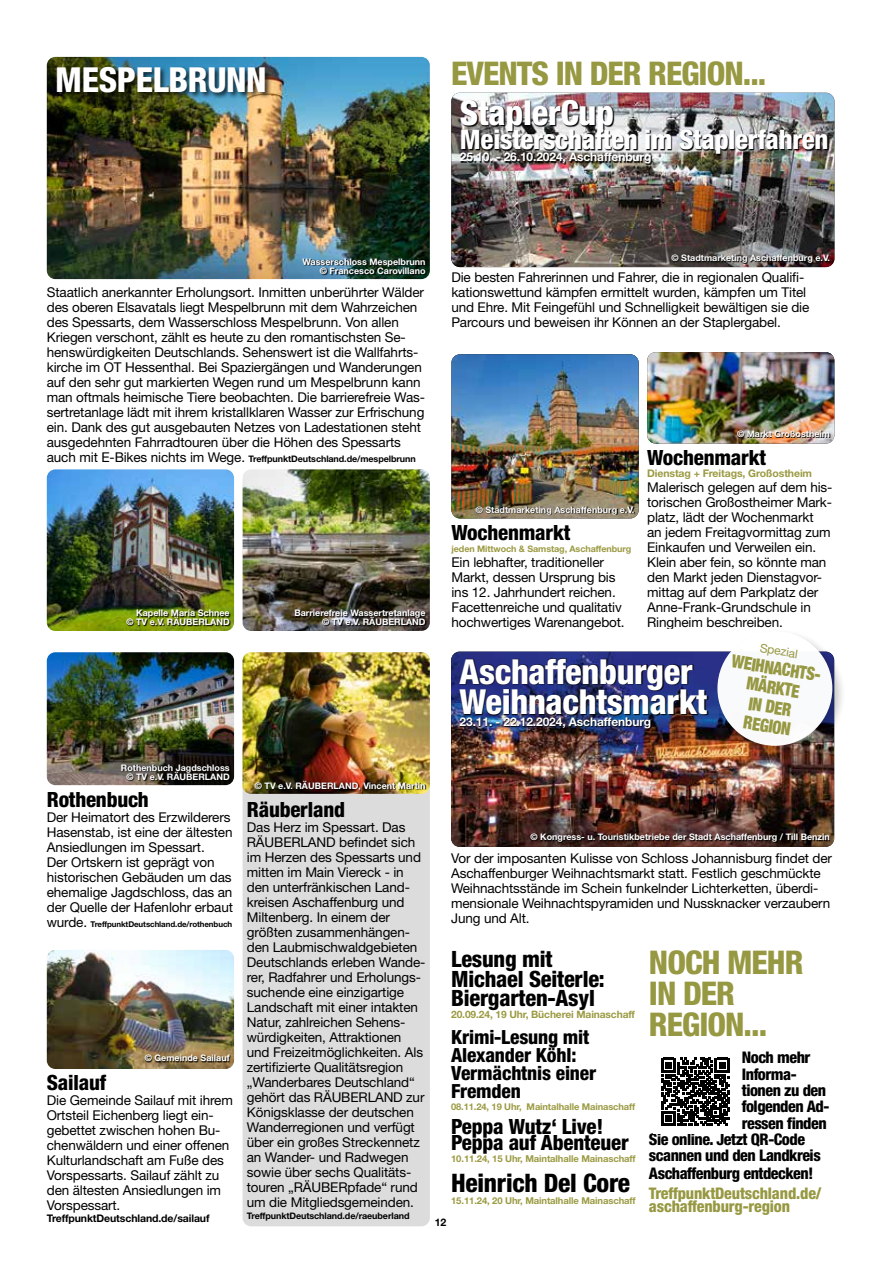
<style>
.page{position:relative;width:881px;height:1263px;background:#fff}
.page>*{position:absolute;margin:0;border:0;box-sizing:border-box;transform-origin:0 0}
.t1{font:800 condensed 34.5px/30px "Helvetica Neue LT";letter-spacing:-.01em;color:#fff}
.t2{font:800 condensed 32.7px/31.2px "Helvetica Neue LT";letter-spacing:-.03em;color:#979842}
.t3{font:800 condensed 27px "Helvetica Neue LT";letter-spacing:-.01em;color:#fff}
.t4{font:800 condensed 25.5px "Helvetica Neue LT";letter-spacing:-.01em;color:#000}
.t5{font:800 condensed 22.5px/19.5px "Helvetica Neue LT";letter-spacing:-.01em;color:#000}
.t6{font:800 condensed 21px/16.5px "Helvetica Neue LT";letter-spacing:-.01em;color:#000}
.t7{font:800 condensed 19.5px/18px "Helvetica Neue LT";letter-spacing:-.01em;color:#000}
.t8{font:900 condensed 18px/19.5px "Helvetica Neue";color:#979842;text-align:center;scale:.9 1}
.t9{font:800 condensed 16.05px "Helvetica Neue LT";letter-spacing:-.03em;color:#000}
.t10{font:800 condensed 16.05px/13.4px "Helvetica Neue LT";letter-spacing:-.01em;color:#979842}
.t11{font:13.5px/15px "Helvetica Neue LT";letter-spacing:-.01em;color:#000}
.t12{font:700 12px "Helvetica Neue LT";letter-spacing:-.01em;color:#fff}
.t13{font:12px "Helvetica Neue LT";color:#979842}
.t14{font:700 10.5px "Helvetica Neue LT";letter-spacing:-.01em;color:#000}
.t15{font:700 10.5px "Helvetica Neue LT";letter-spacing:-.01em;color:#9b9a42}
.t16{font:700 10.2px "Helvetica Neue LT";letter-spacing:-.01em;color:#9b9a42}
.t17{font:700 9.45px "Helvetica Neue LT";letter-spacing:-.01em;color:#9b9a42}
.t18{font:700 9.3px "Helvetica Neue LT";letter-spacing:-.01em;color:#9b9a42}
.t19{font:700 9px/9px "Helvetica Neue LT";color:#fff;text-align:right}
.t20{font:700 9px "Helvetica Neue LT";letter-spacing:-.01em;color:#000}
.t21{font:700 9px "Helvetica Neue LT";letter-spacing:-.01em;color:#9b9a42}
.t22{font:700 7.95px "Helvetica Neue LT";letter-spacing:-.01em;color:#000}
.s1{font-weight:400;font-size:13.5px}
</style>
<div class="page">
<img style="left:47px;top:57px;width:382px;height:222px">
<img style="left:47px;top:469px;width:187px;height:162px">
<img style="left:242px;top:469px;width:187px;height:162px">
<svg style="left:127px;top:610px;width:104px;height:16px"></svg>
<div style="left:55px;top:66px;width:217px;height:34px;background:#000;opacity:.75"></div>
<svg style="left:295px;top:610px;width:131px;height:16px"></svg>
<svg style="left:302px;top:259px;width:124px;height:16px"></svg>
<img style="left:451px;top:93px;width:383px;height:174px">
<svg style="left:671px;top:254px;width:159px;height:10px"></svg>
<img style="left:460px;top:99px;width:368px;height:66px">
<img style="left:451px;top:354px;width:187px;height:164px">
<svg style="left:475px;top:506px;width:159px;height:9px"></svg>
<img style="left:647px;top:352px;width:187px;height:92px">
<svg style="left:736px;top:430px;width:94px;height:8px"></svg>
<img style="left:47px;top:652px;width:187px;height:133px">
<svg style="left:122px;top:765px;width:109px;height:16px"></svg>
<img style="left:47px;top:950px;width:187px;height:119px">
<svg style="left:145px;top:1055px;width:86px;height:8px"></svg>
<div style="left:242px;top:652px;width:187px;height:574px;background:#dcdcdc;border-radius:9px"></div>
<img style="left:242px;top:652px;width:187px;height:142px">
<img style="left:255px;top:780px;width:171px;height:12px">
<img style="left:451px;top:652px;width:382px;height:195px">
<svg style="left:530px;top:833px;width:299px;height:9px"></svg>
<img style="left:459px;top:658px;width:249px;height:71px">
<div style="left:714px;top:628px;width:133px;height:133px;background:#000;opacity:.25"></div>
<div style="left:717px;top:631px;width:115px;height:115px;background:#fff;border-radius:50%"></div>
<svg style="left:661px;top:1058px;width:68px;height:68px"></svg>
<h1 class="t1" style="left:55px;top:64px;width:213px">MESPELBRUNN</h1>
<h2 class="t2" style="left:451px;top:58px;width:317px">EVENTS IN DER REGION...</h2>
<h1 class="t1" style="left:459px;top:97px;width:156px">StaplerCup</h1>
<h3 class="t3" style="left:459px;top:123px;width:370px">Meisterschaften im Staplerfahren</h3>
<p class="t12" style="left:459px;top:149px;width:193px">25.10. - 26.10.2024, Aschaffenburg</p>
<p class="t19" style="left:302px;top:257px;width:125px">Wasserschloss Mespelbrunn © Francesco Carovillano</p>
<p class="t11" style="left:47px;top:285px;width:379px">Staatlich anerkannter Erholungsort. Inmitten unberührter Wälder des oberen Elsavatals liegt Mespelbrunn mit dem Wahrzeichen des Spessarts, dem Wasserschloss Mespelbrunn. Von allen Kriegen verschont, zählt es heute zu den romantischsten Se&shy;henswürdigkeiten Deutschlands. Sehenswert ist die Wallfahrts&shy;kirche im OT Hessenthal. Bei Spaziergängen und Wanderungen auf den sehr gut markierten Wegen rund um Mespelbrunn kann man oftmals heimische Tiere beobachten. Die barrierefreie Was&shy;sertretanlage lädt mit ihrem kristallklaren Wasser zur Erfrischung ein. Dank des gut ausgebauten Netzes von Ladestationen steht ausgedehnten Fahrradtouren über die Höhen des Spessarts</p>
<p class="t20" style="left:47px;top:453px;width:370px"><span class="s1">auch mit E-Bikes nichts im Wege.</span> TreffpunktDeutschland.de/mespelbrunn</p>
<p class="t19" style="left:126px;top:608px;width:105px">Kapelle Maria Schnee<br>© TV e.V. RÄUBERLAND</p>
<p class="t19" style="left:294px;top:608px;width:133px">Barrierefreie Wassertretanlage © TV e.V. RÄUBERLAND</p>
<p class="t19" style="left:671px;top:253px;width:160px">© Stadtmarketing Aschaffenburg e.V.</p>
<p class="t11" style="left:451px;top:270px;width:359px">Die besten Fahrerinnen und Fahrer, die in regionalen Qualifi&shy;kationswettund kämpfen ermittelt wurden, kämpfen um Titel und Ehre. Mit Feingefühl und Schnelligkeit bewältigen sie die Parcours und beweisen ihr Können an der Staplergabel.</p>
<p class="t19" style="left:475px;top:505px;width:160px">© Stadtmarketing Aschaffenburg e.V.</p>
<h3 class="t6" style="left:451px;top:524px;width:120px">Wochenmarkt</h3>
<p class="t21" style="left:451px;top:543px;width:181px">jeden Mittwoch &amp; Samstag, Aschaffenburg</p>
<p class="t11" style="left:451px;top:555px;width:175px">Ein lebhafter, traditioneller<br>Markt, dessen Ursprung bis ins 12. Jahrhundert reichen.<br>Facettenreiche und qualitativ hochwertiges Warenangebot.</p>
<p class="t19" style="left:736px;top:429px;width:95px">© Markt Großostheim</p>
<h3 class="t6" style="left:647px;top:449px;width:120px">Wochenmarkt</h3>
<p class="t15" style="left:647px;top:467px;width:166px">Dienstag + Freitags, Großostheim</p>
<p class="t11" style="left:647px;top:479px;width:187px">Malerisch gelegen auf dem his&shy;torischen Großostheimer Mark&shy;platz, lädt der Wochenmarkt<br>an jedem Freitagvormittag zum<br>Einkaufen und Verweilen ein.<br>Klein aber fein, so könnte man den Markt jeden Dienstagvor&shy;mittag auf dem Parkplatz der<br>Anne-Frank-Grundschule in<br>Ringheim beschreiben.</p>
<h1 class="t1" style="left:459px;top:656px;width:249px">Aschaffenburger<br>Weihnachtsmarkt</h1>
<p class="t12" style="left:459px;top:714px;width:193px">23.11. - 22.12.2024, Aschaffenburg</p>
<p class="t13" style="left:760px;top:641px;width:40px;rotate:9deg">Spezial</p>
<h3 class="t8" style="left:733px;top:650px;width:105px;rotate:9deg">WEIHNACHTS-<br>MÄRKTE<br>IN DER<br>REGION</h3>
<p class="t19" style="left:121px;top:763px;width:110px">Rothenbuch Jagdschloss © TV e.V. RÄUBERLAND</p>
<h3 class="t6" style="left:47px;top:791px;width:103px">Rothenbuch</h3>
<p class="t11" style="left:47px;top:810px;width:187px">Der Heimatort des Erzwilderers<br>Hasenstab, ist eine der ältesten<br>Ansiedlungen im Spessart.<br>Der Ortskern ist geprägt von historischen Gebäuden um das ehemalige Jagdschloss, das an der Quelle der Hafenlohr erbaut</p>
<p class="t22" style="left:47px;top:919px;width:187px"><span class="s1">wurde.</span> TreffpunktDeutschland.de/rothenbuch</p>
<p class="t19" style="left:145px;top:1053px;width:86px">© Gemeinde Sailauf</p>
<h3 class="t6" style="left:47px;top:1074px;width:61px">Sailauf</h3>
<p class="t11" style="left:47px;top:1092px;width:187px">Die Gemeinde Sailauf mit ihrem<br>Ortsteil Eichenberg liegt ein&shy;gebettet zwischen hohen Bu&shy;chenwäldern und einer offenen<br>Kulturlandschaft am Fuße des<br>Vorspessarts. Sailauf zählt zu den ältesten Ansiedlungen im<br>Vorspessart.</p>
<p class="t14" style="left:47px;top:1212px;width:164px">TreffpunktDeutschland.de/sailauf</p>
<p class="t19" style="left:255px;top:781px;width:172px">© TV e.V. RÄUBERLAND, Vincent Martin</p>
<h3 class="t6" style="left:247px;top:801px;width:100px">Räuberland</h3>
<p class="t11" style="left:247px;top:820px;width:180px">Das Herz im Spessart. Das<br>RÄUBERLAND befindet sich im Herzen des Spessarts und mitten im Main Viereck - in den unterfränkischen Land&shy;kreisen Aschaffenburg und<br>Miltenberg. In einem der größten zusammenhängen&shy;den Laubmischwaldgebieten<br>Deutschlands erleben Wande&shy;rer, Radfahrer und Erholungs&shy;suchende eine einzigartige<br>Landschaft mit einer intakten<br>Natur, zahlreichen Sehens&shy;würdigkeiten, Attraktionen und Freizeitmöglichkeiten. Als zertifizierte Qualitätsregion „Wanderbares Deutschland“ gehört das RÄUBERLAND zur<br>Königsklasse der deutschen<br>Wanderregionen und verfügt über ein großes Streckennetz an Wander- und Radwegen sowie über sechs Qualitäts&shy;touren „RÄUBERpfade“ rund um die Mitgliedsgemeinden.</p>
<p class="t20" style="left:247px;top:1210px;width:164px">TreffpunktDeutschland.de/raeuberland</p>
<p class="t19" style="left:530px;top:832px;width:301px">© Kongress- u. Touristikbetriebe der Stadt Aschaffenburg / Till Benzin</p>
<p class="t11" style="left:451px;top:850px;width:382px">Vor der imposanten Kulisse von Schloss Johannisburg findet der Aschaffenburger Weihnachtsmarkt statt. Festlich geschmückte Weihnachtsstände im Schein funkelnder Lichterketten, überdi&shy;mensionale Weihnachtspyramiden und Nussknacker verzaubern Jung und Alt.</p>
<h3 class="t5" style="left:451px;top:949px;width:155px">Lesung mit<br>Michael Seiterle:<br>Biergarten-Asyl</h3>
<p class="t16" style="left:451px;top:1008px;width:185px">20.09.24, 19 Uhr, Bücherei Mainaschaff</p>
<h3 class="t7" style="left:451px;top:1028px;width:146px">Krimi-Lesung mit<br>Alexander Köhl:<br>Vermächtnis einer<br>Fremden</h3>
<p class="t18" style="left:451px;top:1101px;width:185px">08.11.24, 19 Uhr, Maintalhalle Mainaschaff</p>
<h3 class="t6" style="left:451px;top:1118px;width:179px">Peppa Wutz‘ Live!<br>Peppa auf Abenteuer</h3>
<p class="t17" style="left:451px;top:1153px;width:186px">10.11.24, 15 Uhr, Maintalhalle Mainaschaff</p>
<h3 class="t4" style="left:451px;top:1167px;width:180px">Heinrich Del Core</h3>
<p class="t17" style="left:451px;top:1195px;width:186px">15.11.24, 20 Uhr, Maintalhalle Mainaschaff</p>
<p class="t14" style="left:434px;top:1216px;width:13px">12</p>
<h2 class="t2" style="left:648px;top:946px;width:156px">NOCH MEHR<br>IN DER<br>REGION...</h2>
<p class="t9" style="left:741px;top:1048px;width:70px">Noch mehr</p>
<p class="t9" style="left:741px;top:1064px;width:56px">Informa-</p>
<p class="t9" style="left:741px;top:1080px;width:86px">tionen zu den</p>
<p class="t9" style="left:741px;top:1097px;width:89px">folgenden Ad-</p>
<p class="t9" style="left:741px;top:1113px;width:86px">ressen finden</p>
<p class="t9" style="left:648px;top:1129px;width:157px">Sie online. Jetzt QR-Code</p>
<p class="t9" style="left:648px;top:1146px;width:173px">scannen und den Landkreis</p>
<p class="t9" style="left:648px;top:1164px;width:166px">Aschaffenburg entdecken!</p>
<p class="t10" style="left:648px;top:1186px;width:174px">TreffpunktDeutschland.de/ aschaffenburg-region</p>
</div>
